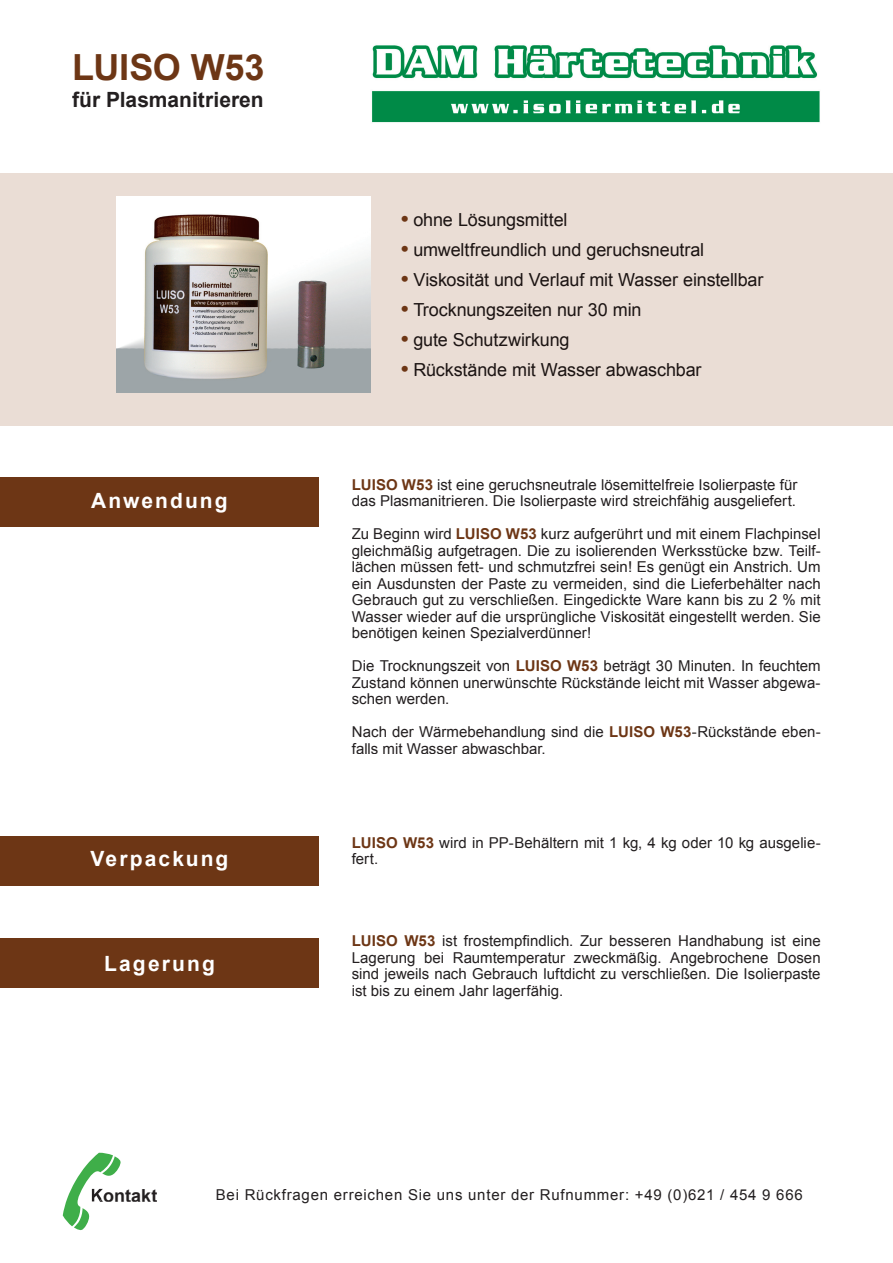
<style>
.page{position:relative;width:893px;height:1263px;background:#fff}
.page>*{position:absolute;margin:0;border:0;box-sizing:border-box;transform-origin:0 0}
.t1{font:700 36px "Arial";letter-spacing:-.01em;color:#6d3615}
.t2{font:700 21px "Arial";letter-spacing:.1em;color:#fff}
.t3{font:700 21px "Arial";color:#231f20}
.t4{font:18px "Arial";letter-spacing:-.01em;color:#1c1413}
.t5{font:700 18px "Arial";color:#231f20}
.t6{font:15px/16.5px "Arial";color:#231f20}
.t7{font:15px "Arial";letter-spacing:.05em;color:#231f20}
.s1{font-weight:700;font-size:21px;color:#6d3615}
.s2{font-weight:700;color:#6d3615}
</style>
<div class="page">
<div style="left:0;top:173px;width:893px;height:252px;background:#eaddd5"></div>
<div style="left:0;top:478px;width:319px;height:49px;background:#6d3615"></div>
<div style="left:0;top:836px;width:319px;height:49px;background:#6d3615"></div>
<div style="left:0;top:938px;width:319px;height:50px;background:#6d3615"></div>
<img style="left:117px;top:197px;width:254px;height:196px">
<img style="left:372px;top:45px;width:448px;height:78px">
<svg style="left:91px;top:1188px;width:12px;height:14px"></svg>
<h1 class="t1" style="left:72px;top:43px;width:194px">LUISO W53</h1>
<h2 class="t3" style="left:72px;top:86px;width:193px">für Plasmanitrieren</h2>
<h2 class="t2" style="left:91px;top:487px;width:138px">Anwendung</h2>
<h2 class="t2" style="left:90px;top:845px;width:140px">Verpackung</h2>
<h2 class="t2" style="left:104px;top:950px;width:112px">Lagerung</h2>
<p class="t4" style="left:401px;top:208px;width:168px"><span class="s1">•</span> ohne Lösungsmittel</p>
<p class="t4" style="left:401px;top:238px;width:305px"><span class="s1">•</span> umweltfreundlich und geruchsneutral</p>
<p class="t4" style="left:401px;top:268px;width:364px"><span class="s1">•</span> Viskosität und Verlauf mit Wasser einstellbar</p>
<p class="t4" style="left:401px;top:298px;width:242px"><span class="s1">•</span> Trocknungszeiten nur 30 min</p>
<p class="t4" style="left:401px;top:328px;width:170px"><span class="s1">•</span> gute Schutzwirkung</p>
<p class="t4" style="left:401px;top:358px;width:302px"><span class="s1">•</span> Rückstände mit Wasser abwaschbar</p>
<p class="t6" style="left:352px;top:476px;width:447px"><span class="s2">LUISO W53</span> ist eine geruchsneutrale lösemittelfreie Isolierpaste für das Plasmanitrieren. Die Isolierpaste wird streichfähig ausgeliefert.</p>
<p class="t6" style="left:352px;top:526px;width:470px;text-align:justify">Zu Beginn wird <span class="s2">LUISO W53</span> kurz aufgerührt und mit einem Flachpinsel gleichmäßig aufgetragen. Die zu isolierenden Werksstücke bzw. Teilf&shy;lächen müssen fett- und schmutzfrei sein! Es genügt ein Anstrich. Um ein Ausdunsten der Paste zu vermeiden, sind die Lieferbehälter nach Gebrauch gut zu verschließen. Eingedickte Ware kann bis zu 2 % mit Wasser wieder auf die ursprüngliche Viskosität eingestellt werden. Sie benötigen keinen Spezialverdünner!</p>
<p class="t6" style="left:352px;top:658px;width:470px;text-align:justify">Die Trocknungszeit von <span class="s2">LUISO W53</span> beträgt 30 Minuten. In feuchtem Zustand können unerwünschte Rückstände leicht mit Wasser abgewa&shy;schen werden.</p>
<p class="t6" style="left:352px;top:724px;width:470px">Nach der Wärmebehandlung sind die <span class="s2">LUISO W53</span>-Rückstände eben&shy;falls mit Wasser abwaschbar.</p>
<p class="t6" style="left:352px;top:834px;width:470px"><span class="s2">LUISO W53</span> wird in PP-Behältern mit 1 kg, 4 kg oder 10 kg ausgelie&shy;fert.</p>
<p class="t6" style="left:352px;top:933px;width:470px;text-align:justify"><span class="s2">LUISO W53</span> ist frostempfindlich. Zur besseren Handhabung ist eine Lagerung bei Raumtemperatur zweckmäßig. Angebrochene Dosen sind jeweils nach Gebrauch luftdicht zu verschließen. Die Isolierpaste ist bis zu einem Jahr lagerfähig.</p>
<p class="t5" style="left:90px;top:1183px;width:68px">Kontakt</p>
<p class="t7" style="left:216px;top:1185px;width:588px">Bei Rückfragen erreichen Sie uns unter der Rufnummer: +49 (0)621 / 454 9 666</p>
</div>
